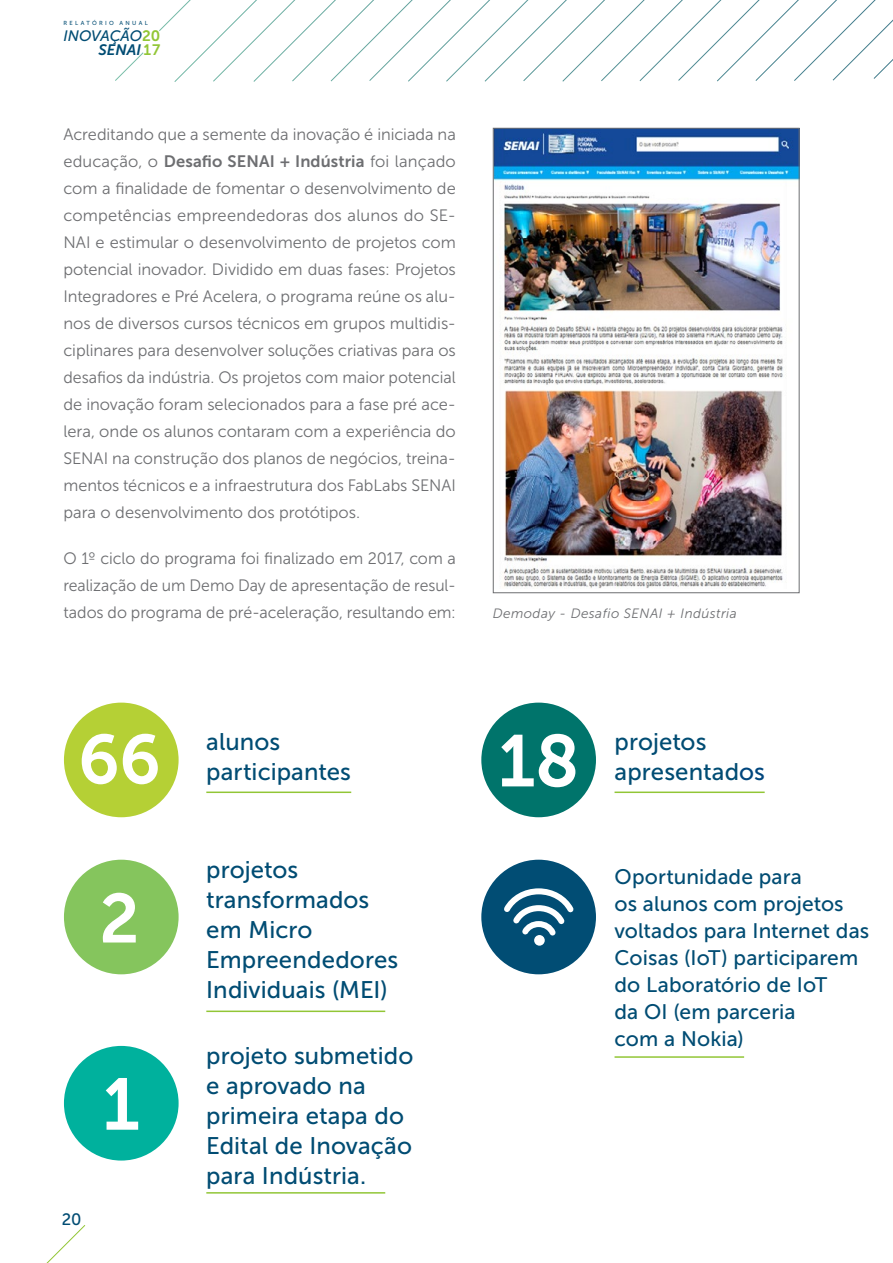
<style>
.page{position:relative;width:893px;height:1263px;background:#fff}
.page>*{position:absolute;margin:0;border:0;box-sizing:border-box;transform-origin:0 0}
.t1{font:72.9px "Museo Sans 700";color:#fff}
.t2{font:69px "Museo Sans 700";color:#fff}
.t3{font:24px/30px "Museo Sans 500";letter-spacing:.005em;color:#004c73}
.t4{font:21px/27px "Museo Sans 500";letter-spacing:.005em;color:#004c73}
.t5{font:16.5px/27px "Museo Sans 300";color:#6d6e71;text-align:justify}
.t6{font:16.5px "Museo Sans 700";letter-spacing:.005em;color:#6d6e71}
.t7{font:16.5px "Museo Sans 500";color:#004c73}
.t8{font:italic 15.15px "Museo Sans 500";letter-spacing:-.01em;color:#004c73}
.t9{font:italic 15.15px "Museo Sans 700";color:#004c73}
.t10{font:italic 13.5px "Museo Sans 300";letter-spacing:.03em;color:#6d6e71}
.t11{font:5.85px "Museo Sans 500";letter-spacing:.4em;color:#004c73}
.s1{font-family:"Museo Sans 700";font-style:normal;color:#92c636}
.s2{font-style:normal;color:#92c636}
.s3{font-family:"Museo Sans 300"}
.s4{color:#00467d}
</style>
<div class="page">
<svg style="left:115px;top:52px;width:29px;height:29px"></svg>
<svg style="left:159px;top:0;width:734px;height:82px"></svg>
<svg style="left:46px;top:1225px;width:40px;height:38px"></svg>
<div style="left:64px;top:703px;width:115px;height:114px;background:#b5d035;border-radius:50%"></div>
<div style="left:481px;top:703px;width:115px;height:114px;background:#00746b;border-radius:50%"></div>
<div style="left:481px;top:860px;width:115px;height:114px;background:#014d74;border-radius:50%"></div>
<div style="left:64px;top:1046px;width:115px;height:114px;background:#00b19d;border-radius:50%"></div>
<img style="left:495px;top:130px;width:303px;height:458px">
<div style="left:493px;top:128px;width:307px;height:465px;border:1px solid #6d6e71"></div>
<div style="left:64px;top:860px;width:115px;height:114px;background:#85c55d;border-radius:50%"></div>
<hr style="left:206px;top:791px;width:145px;height:2px;background:#92c636">
<hr style="left:206px;top:1010px;width:179px;height:2px;background:#92c636">
<hr style="left:206px;top:1192px;width:179px;height:1px;background:#92c636">
<hr style="left:614px;top:791px;width:151px;height:2px;background:#92c636">
<hr style="left:614px;top:1056px;width:130px;height:2px;background:#92c636">
<div style="left:534px;top:935px;width:11px;height:11px;background:#fff;border-radius:50%"></div>
<svg style="left:504px;top:888px;width:70px;height:52px"></svg>
<p class="t11" style="left:63px;top:20px;width:86px">RELATÓRIO ANUAL</p>
<p class="t8" style="left:63px;top:27px;width:98px">INOVAÇÃO<span class="s1">20</span></p>
<p class="t9" style="left:99px;top:42px;width:63px">SENAI <span class="s2">17</span></p>
<p class="t5" style="left:63px;top:121px;width:394px">Acreditando que a semente da inovação é iniciada na</p>
<p class="t6" style="left:63px;top:152px;width:394px"><span class="s3">educação, o</span> Desafio SENAI + Indústria <span class="s3">foi lançado</span></p>
<p class="t5" style="left:63px;top:175px;width:394px">com a finalidade de fomentar o desenvolvimento de competências empreendedoras dos alunos do SE-NAI e estimular o desenvolvimento de projetos com potencial inovador. Dividido em duas fases: Projetos Integradores e Pré Acelera, o programa reúne os alu&shy;nos de diversos cursos técnicos em grupos multidis&shy;ciplinares para desenvolver soluções criativas para os desafios da indústria. Os projetos com maior potencial de inovação foram selecionados para a fase pré ace&shy;lera, onde os alunos contaram com a experiência do SENAI na construção dos planos de negócios, treina&shy;mentos técnicos e a infraestrutura dos FabLabs SENAI para o desenvolvimento dos protótipos.</p>
<p class="t5" style="left:63px;top:545px;width:394px">O 1º ciclo do programa foi finalizado em 2017, com a realização de um Demo Day de apresentação de resul&shy;tados do programa de pré-aceleração, resultando em:</p>
<p class="t10" style="left:493px;top:606px;width:246px">Demoday - Desafio SENAI + Indústria</p>
<h2 class="t2" style="left:78px;top:721px;width:84px">66</h2>
<h2 class="t2" style="left:99px;top:880px;width:42px">2</h2>
<h1 class="t1" style="left:103px;top:1064px;width:39px">1</h1>
<p class="t7" style="left:62px;top:1210px;width:21px">20</p>
<h3 class="t3" style="left:206px;top:726px;width:146px">alunos participantes</h3>
<h3 class="t3" style="left:206px;top:854px;width:193px">projetos transformados em Micro<br>Empreendedores<br>Individuais (MEI)</h3>
<h3 class="t3" style="left:206px;top:1041px;width:209px">projeto submetido e aprovado na primeira etapa do<br>Edital de Inovação para Indústria.</h3>
<h1 class="t1" style="left:498px;top:721px;width:83px">18</h1>
<h3 class="t3" style="left:614px;top:726px;width:93px">projetos</h3>
<h3 class="t3" style="left:614px;top:756px;width:152px">apresentad<span class="s4">os</span></h3>
<p class="t4" style="left:614px;top:864px;width:256px">Oportunidade para<br>os alunos com projetos voltados para Internet das<br>Coisas (IoT) participarem do Laboratório de IoT<br>da OI (em parceria<br>com a Nokia)</p>
</div>
